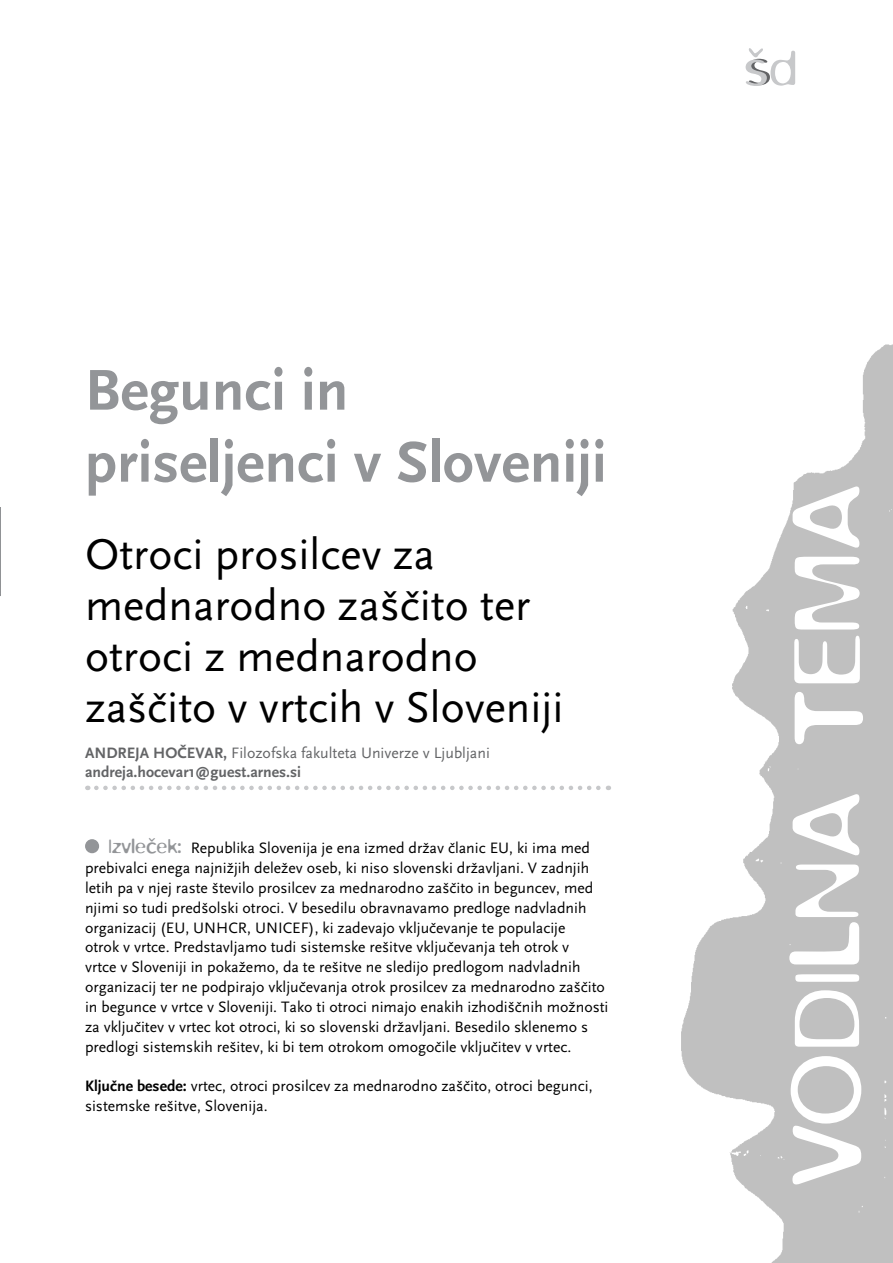
<style>
.page{position:relative;width:893px;height:1263px;background:#fff}
.page>*{position:absolute;margin:0;border:0;box-sizing:border-box;transform-origin:0 0}
.t1{font:300 106.8px "Blur";color:#fff}
.t2{font:700 60px/72px "AE Scala Sans";color:#939598}
.t3{font:45px/51px "AE Scala Sans";color:#000}
.t4{font:15.75px/19.8px "AE Scala Sans";color:#000}
.t5{font:700 15.75px/18.9px "AE Scala Sans";color:#636466}
.s1{font-weight:400}
.s2{font-family:"Blur";font-weight:300;font-size:22.5px;color:#939598}
.s3{font-weight:700}
</style>
<div class="page">
<svg style="left:746px;top:48px;width:49px;height:38px"></svg>
<img style="left:0;top:508px;width:1px;height:215px">
<img style="left:681px;top:344px;width:212px;height:919px">
<svg style="left:96px;top:786px;width:513px;height:4px"></svg>
<div style="left:85px;top:839px;width:14px;height:14px;background:#939598;border-radius:50%"></div>
<h2 class="t2" style="left:85px;top:356px;width:523px">Begunci in priseljenci v Sloveniji</h2>
<h3 class="t3" style="left:85px;top:530px;width:480px">Otroci prosilcev za mednarodno zaščito ter otroci z mednarodno zaščito v vrtcih v Sloveniji</h3>
<p class="t5" style="left:85px;top:744px;width:406px">ANDREJA HOČEVAR, <span class="s1">Filozofska fakulteta Univerze v Ljubljani </span>andreja.hocevar1@guest.arnes.si</p>
<p class="t4" style="left:85px;top:838px;width:525px;text-indent:23px"><span class="s2">Izvle~ek:</span> Republika Slovenija je ena izmed držav članic EU, ki ima med prebivalci enega najnižjih deležev oseb, ki niso slovenski državljani. V zadnjih letih pa v njej raste število prosilcev za mednarodno zaščito in beguncev, med njimi so tudi predšolski otroci. V besedilu obravnavamo predloge nadvladnih organizacij (EU, UNHCR, UNICEF), ki zadevajo vključevanje te populacije<br>otrok v vrtce. Predstavljamo tudi sistemske rešitve vključevanja teh otrok v<br>vrtce v Sloveniji in pokažemo, da te rešitve ne sledijo predlogom nadvladnih organizacij ter ne podpirajo vključevanja otrok prosilcev za mednarodno zaščito in begunce v vrtce v Sloveniji. Tako ti otroci nimajo enakih izhodiščnih možnosti za vključitev v vrtec kot otroci, ki so slovenski državljani. Besedilo sklenemo s predlogi sistemskih rešitev, ki bi tem otrokom omogočile vključitev v vrtec.</p>
<p class="t4" style="left:85px;top:1076px;width:509px"><span class="s3">Ključne besede:</span> vrtec, otroci prosilcev za mednarodno zaščito, otroci begunci, sistemske rešitve, Slovenija.</p>
<h1 class="t1" style="left:767px;top:1186px;width:704px;rotate:-90deg">VODILNA TEMA</h1>
</div>
